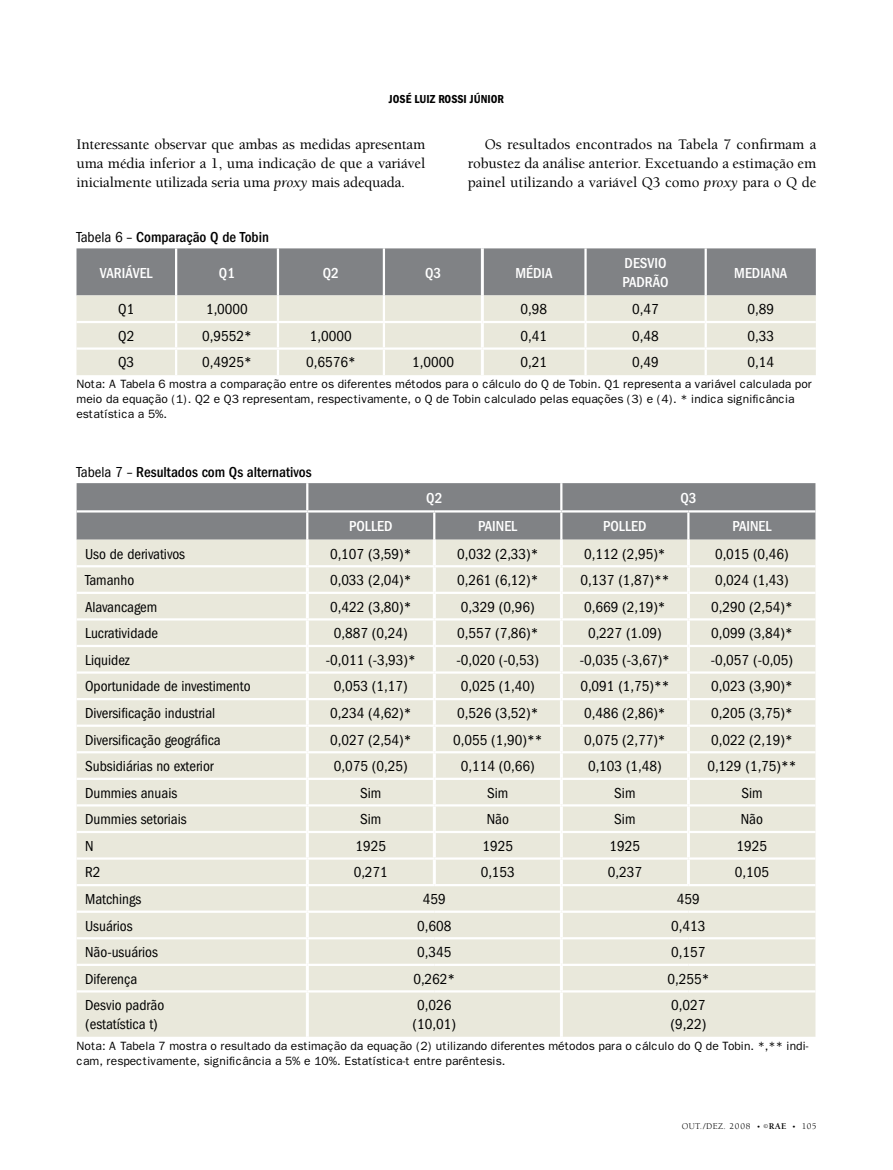
<style>
.page{position:relative;width:893px;height:1170px;background:#fff}
.page>*{position:absolute;margin:0;border:0;box-sizing:border-box;transform-origin:0 0}
.t1{font:condensed 15px/18.8px "Franklin Gothic";color:#000}
.t2{font:500 15px/18.8px "Berkeley";letter-spacing:-.005em;color:#000;text-align:justify}
.t3{font:500 condensed 15px/18.8px "Franklin Gothic";color:#fff}
.t4{font:500 condensed 15px "Franklin Gothic";color:#000}
.t5{font:12px/15px "Franklin Gothic";color:#000}
.t6{font:600 condensed 12px "Franklin Gothic";color:#000}
.t7{font:9px "Berkeley";letter-spacing:.06em;color:#000}
.s1{font-weight:400;font-style:italic}
.s2{font-weight:400}
.s3{font-size:7.5px}
.s4{font-size:6px}
.s5{font-weight:700}
</style>
<div class="page">
<svg style="left:76px;top:248px;width:740px;height:127px;background:#c4c4be"></svg>
<div style="left:77px;top:992px;width:738px;height:44px;background:#e9e8db"></div>
<hr style="left:306px;top:992px;width:2px;height:44px;background:#fff">
<hr style="left:560px;top:992px;width:2px;height:44px;background:#fff">
<svg style="left:77px;top:483px;width:738px;height:507px;background:#dfdfd4"></svg>
<hr style="left:308px;top:992px;width:1px;height:44px;background:#fff">
<hr style="left:562px;top:992px;width:1px;height:44px;background:#fff">
<hr style="left:306px;top:483px;width:2px;height:27px;background:#fff">
<hr style="left:560px;top:483px;width:2px;height:27px;background:#fff">
<hr style="left:77px;top:510px;width:230px;height:2px;background:#fff">
<hr style="left:307px;top:510px;width:127px;height:2px;background:#fff">
<hr style="left:434px;top:510px;width:127px;height:2px;background:#fff">
<hr style="left:561px;top:510px;width:127px;height:2px;background:#fff">
<hr style="left:688px;top:510px;width:127px;height:2px;background:#fff">
<p class="t6" style="left:389px;top:93px;width:56px">JOSÉ LUIZ ROSSI</p>
<p class="t6" style="left:470px;top:93px;width:36px">JÚNIOR</p>
<p class="t2" style="left:76px;top:136px;width:350px">Interessante observar que ambas as medidas apresentam uma média inferior a 1, uma indicação de que a variável inicialmente utilizada seria uma <span class="s1">proxy</span> mais adequada.</p>
<p class="t2" style="left:468px;top:136px;width:350px;text-indent:17px">Os resultados encontrados na Tabela 7 confirmam a robustez da análise anterior. Excetuando a estimação em painel utilizando a variável Q3 como <span class="s1">proxy</span> para o Q de</p>
<p class="t4" style="left:76px;top:229px;width:194px"><span class="s2">Tabela 6 –</span> Comparação Q de Tobin</p>
<p class="t3" style="left:100px;top:263px;width:41px">Vari ável</p>
<p class="t3" style="left:219px;top:263px;width:18px">Q1</p>
<p class="t3" style="left:323px;top:263px;width:18px">Q2</p>
<p class="t3" style="left:425px;top:263px;width:18px">Q3</p>
<p class="t3" style="left:515px;top:263px;width:25px">Média</p>
<p class="t3" style="left:622px;top:254px;width:18px">Desvio padr</p>
<p class="t3" style="left:653px;top:273px;width:16px">ão</p>
<p class="t3" style="left:734px;top:263px;width:19px">Media</p>
<p class="t3" style="left:771px;top:263px;width:17px">na</p>
<p class="t1" style="left:118px;top:300px;width:18px">Q1</p>
<p class="t1" style="left:206px;top:300px;width:43px">1,0000</p>
<p class="t1" style="left:521px;top:300px;width:28px">0,98</p>
<p class="t1" style="left:632px;top:300px;width:28px">0,47</p>
<p class="t1" style="left:747px;top:300px;width:28px">0,89</p>
<p class="t1" style="left:118px;top:327px;width:18px">Q2</p>
<p class="t1" style="left:202px;top:327px;width:51px">0,9552*</p>
<p class="t1" style="left:310px;top:327px;width:43px">1,0000</p>
<p class="t1" style="left:521px;top:327px;width:28px">0,41</p>
<p class="t1" style="left:632px;top:327px;width:28px">0,48</p>
<p class="t1" style="left:747px;top:327px;width:28px">0,33</p>
<p class="t1" style="left:118px;top:353px;width:18px">Q3</p>
<p class="t1" style="left:202px;top:353px;width:51px">0,4925*</p>
<p class="t1" style="left:306px;top:353px;width:51px">0,6576*</p>
<p class="t1" style="left:412px;top:353px;width:43px">1,0000</p>
<p class="t1" style="left:521px;top:353px;width:28px">0,21</p>
<p class="t1" style="left:632px;top:353px;width:28px">0,49</p>
<p class="t1" style="left:747px;top:353px;width:28px">0,14</p>
<p class="t5" style="left:76px;top:377px;width:737px">Nota: A Tabela 6 mostra a comparação entre os diferentes métodos para o cálculo do Q de Tobin. Q1 representa a variável calculada por meio da equação (1). Q2 e Q3 representam, respectivamente, o Q de Tobin calculado pelas equações (3) e (4). * indica significância estatística a 5%.</p>
<p class="t4" style="left:77px;top:463px;width:237px"><span class="s2">Tabela 7 –</span> Resultados com Qs alternativos</p>
<p class="t3" style="left:426px;top:488px;width:18px">Q2</p>
<p class="t3" style="left:680px;top:488px;width:18px">Q3</p>
<p class="t3" style="left:349px;top:517px;width:16px">Polled</p>
<p class="t3" style="left:478px;top:517px;width:34px">Painel</p>
<p class="t3" style="left:603px;top:517px;width:16px">Polled</p>
<p class="t3" style="left:732px;top:517px;width:34px">Painel</p>
<p class="t1" style="left:85px;top:544px;width:102px">Uso de derivativos</p>
<p class="t1" style="left:330px;top:544px;width:83px">0,107 (3,59)*</p>
<p class="t1" style="left:457px;top:544px;width:83px">0,032 (2,33)*</p>
<p class="t1" style="left:584px;top:544px;width:83px">0,112 (2,95)*</p>
<p class="t1" style="left:715px;top:544px;width:75px">0,015 (0,46)</p>
<p class="t1" style="left:85px;top:571px;width:51px">Tamanho</p>
<p class="t1" style="left:330px;top:571px;width:83px">0,033 (2,04)*</p>
<p class="t1" style="left:457px;top:571px;width:83px">0,261 (6,12)*</p>
<p class="t1" style="left:580px;top:571px;width:91px">0,137 (1,87)**</p>
<p class="t1" style="left:715px;top:571px;width:75px">0,024 (1,43)</p>
<p class="t1" style="left:85px;top:597px;width:74px">Alavancagem</p>
<p class="t1" style="left:330px;top:597px;width:83px">0,422 (3,80)*</p>
<p class="t1" style="left:461px;top:597px;width:75px">0,329 (0,96)</p>
<p class="t1" style="left:584px;top:597px;width:83px">0,669 (2,19)*</p>
<p class="t1" style="left:711px;top:597px;width:83px">0,290 (2,54)*</p>
<p class="t1" style="left:85px;top:624px;width:75px">Lucratividade</p>
<p class="t1" style="left:334px;top:624px;width:75px">0,887 (0,24)</p>
<p class="t1" style="left:457px;top:624px;width:83px">0,557 (7,86)*</p>
<p class="t1" style="left:588px;top:624px;width:75px">0,227 (1.09)</p>
<p class="t1" style="left:711px;top:624px;width:83px">0,099 (3,84)*</p>
<p class="t1" style="left:85px;top:650px;width:46px">Liquidez</p>
<p class="t1" style="left:326px;top:650px;width:92px">-0,011 (-3,93)*</p>
<p class="t1" style="left:457px;top:650px;width:84px">-0,020 (-0,53)</p>
<p class="t1" style="left:580px;top:650px;width:92px">-0,035 (-3,67)*</p>
<p class="t1" style="left:711px;top:650px;width:84px">-0,057 (-0,05)</p>
<p class="t1" style="left:85px;top:677px;width:167px">Oportunidade de investimento</p>
<p class="t1" style="left:334px;top:677px;width:75px">0,053 (1,17)</p>
<p class="t1" style="left:461px;top:677px;width:75px">0,025 (1,40)</p>
<p class="t1" style="left:580px;top:677px;width:91px">0,091 (1,75)**</p>
<p class="t1" style="left:711px;top:677px;width:83px">0,023 (3,90)*</p>
<p class="t1" style="left:85px;top:703px;width:132px">Diversificação industrial</p>
<p class="t1" style="left:330px;top:703px;width:83px">0,234 (4,62)*</p>
<p class="t1" style="left:457px;top:703px;width:83px">0,526 (3,52)*</p>
<p class="t1" style="left:584px;top:703px;width:83px">0,486 (2,86)*</p>
<p class="t1" style="left:711px;top:703px;width:83px">0,205 (3,75)*</p>
<p class="t1" style="left:85px;top:730px;width:137px">Diversificação geográfica</p>
<p class="t1" style="left:330px;top:730px;width:83px">0,027 (2,54)*</p>
<p class="t1" style="left:453px;top:730px;width:91px">0,055 (1,90)**</p>
<p class="t1" style="left:584px;top:730px;width:83px">0,075 (2,77)*</p>
<p class="t1" style="left:711px;top:730px;width:83px">0,022 (2,19)*</p>
<p class="t1" style="left:85px;top:756px;width:130px">Subsidiárias no exterior</p>
<p class="t1" style="left:334px;top:756px;width:75px">0,075 (0,25)</p>
<p class="t1" style="left:461px;top:756px;width:75px">0,114 (0,66)</p>
<p class="t1" style="left:588px;top:756px;width:75px">0,103 (1,48)</p>
<p class="t1" style="left:707px;top:756px;width:91px">0,129 (1,75)**</p>
<p class="t1" style="left:85px;top:783px;width:94px">Dummies anuais</p>
<p class="t1" style="left:360px;top:783px;width:23px">Sim</p>
<p class="t1" style="left:487px;top:783px;width:23px">Sim</p>
<p class="t1" style="left:614px;top:783px;width:23px">Sim</p>
<p class="t1" style="left:741px;top:783px;width:23px">Sim</p>
<p class="t1" style="left:85px;top:810px;width:103px">Dummies setoriais</p>
<p class="t1" style="left:360px;top:810px;width:23px">Sim</p>
<p class="t1" style="left:487px;top:810px;width:24px">Não</p>
<p class="t1" style="left:614px;top:810px;width:23px">Sim</p>
<p class="t1" style="left:741px;top:810px;width:24px">Não</p>
<p class="t1" style="left:85px;top:836px;width:10px">N</p>
<p class="t1" style="left:355px;top:836px;width:32px">1925</p>
<p class="t1" style="left:482px;top:836px;width:32px">1925</p>
<p class="t1" style="left:610px;top:836px;width:32px">1925</p>
<p class="t1" style="left:737px;top:836px;width:32px">1925</p>
<p class="t1" style="left:85px;top:863px;width:17px">R2</p>
<p class="t1" style="left:354px;top:863px;width:36px">0,271</p>
<p class="t1" style="left:481px;top:863px;width:36px">0,153</p>
<p class="t1" style="left:608px;top:863px;width:36px">0,237</p>
<p class="t1" style="left:735px;top:863px;width:36px">0,105</p>
<p class="t1" style="left:85px;top:889px;width:58px">Matchings</p>
<p class="t1" style="left:423px;top:889px;width:24px">459</p>
<p class="t1" style="left:677px;top:889px;width:24px">459</p>
<p class="t1" style="left:85px;top:916px;width:49px">Usuários</p>
<p class="t1" style="left:417px;top:916px;width:36px">0,608</p>
<p class="t1" style="left:671px;top:916px;width:36px">0,413</p>
<p class="t1" style="left:85px;top:942px;width:74px">Não-usuários</p>
<p class="t1" style="left:417px;top:942px;width:36px">0,345</p>
<p class="t1" style="left:671px;top:942px;width:36px">0,157</p>
<p class="t1" style="left:85px;top:969px;width:54px">Diferença</p>
<p class="t1" style="left:413px;top:969px;width:43px">0,262*</p>
<p class="t1" style="left:667px;top:969px;width:43px">0,255*</p>
<p class="t1" style="left:85px;top:995px;width:81px">Desvio padrão (estatística t)</p>
<p class="t1" style="left:413px;top:995px;width:45px;text-align:center">0,026 (10,01)</p>
<p class="t1" style="left:670px;top:995px;width:37px">0,027 (9,22)</p>
<p class="t5" style="left:77px;top:1038px;width:734px">Nota: A Tabela 7 mostra o resultado da estimação da equação (2) utilizando diferentes métodos para o cálculo do Q de Tobin. *,** indi&shy;cam, respectivamente, significância a 5% e 10%. Estatística-t entre parêntesis.</p>
<p class="t7" style="left:682px;top:1121px;width:136px">OUT./DEZ. 2008 <span class="s3">•</span> <span class="s4">©</span><span class="s5">RAE</span> <span class="s3">•</span> 105</p>
</div>
